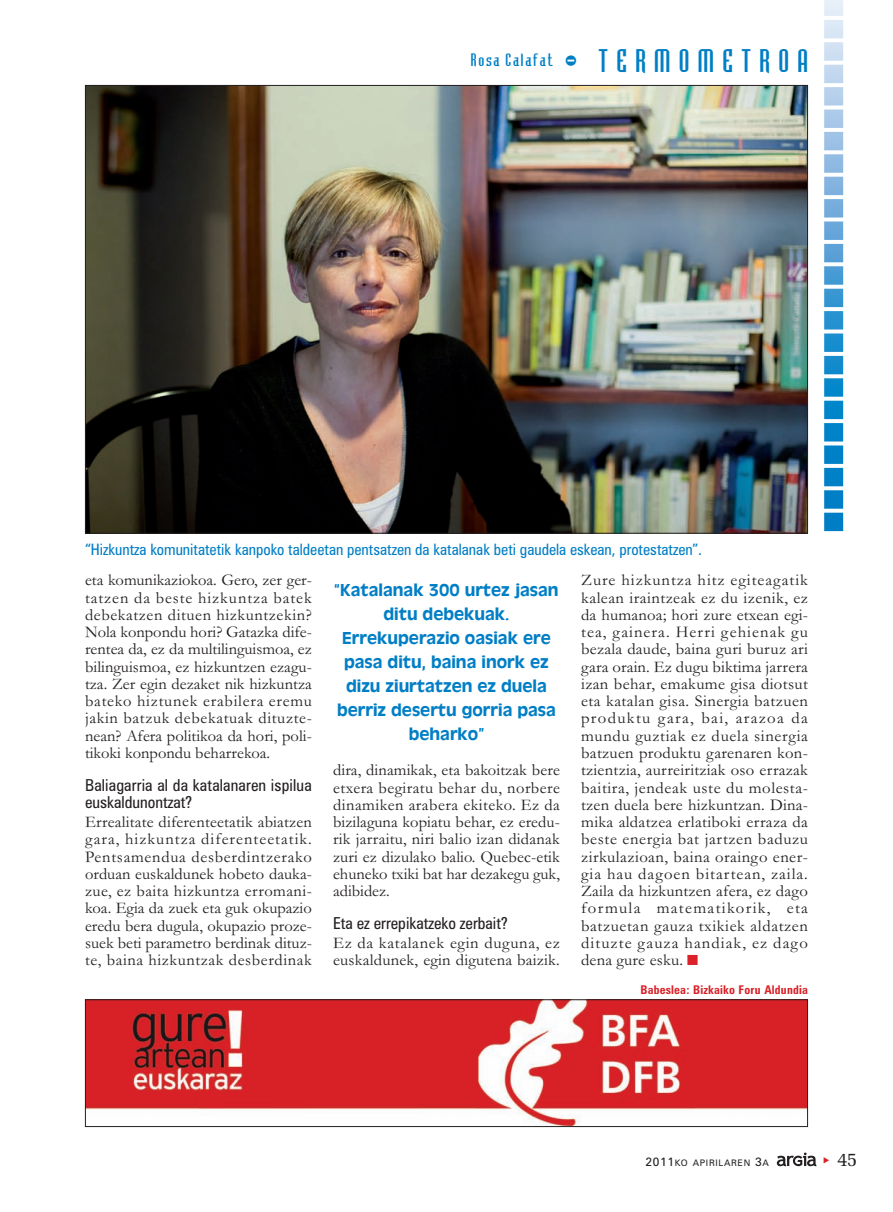
<style>
.page{position:relative;width:893px;height:1212px;background:#fff}
.page>*{position:absolute;margin:0;border:0;box-sizing:border-box;transform-origin:0 0}
.t1{font:30px "Bodiac";letter-spacing:.275em;color:#007ec5}
.t2{font:19.5px "Memoir";color:#231f20}
.t3{font:18px/24px "Antique Olive";color:#007ec5;text-align:center}
.t4{font:16.5px/17.2px "Garamond";letter-spacing:.01em;color:#231f20;text-align:justify}
.t5{font:condensed 16.5px/17.2px "Zurich BT";color:#231f20}
.t6{font:16.5px "Bodiac";letter-spacing:.11em;color:#007ec5}
.t7{font:condensed 15.75px "Zurich BT";color:#007ec5}
.t8{font:700 condensed 12px "Zurich BT";letter-spacing:.015em;color:#da2128}
.t9{font:9px "Zurich BT";letter-spacing:.075em;color:#231f20}
.s1{color:#da2128}
.s2{font-size:12px}
</style>
<div class="page">
<img style="left:87px;top:87px;width:719px;height:445px">
<svg style="left:777px;top:1152px;width:39px;height:14px"></svg>
<img style="left:824px;top:0;width:20px;height:532px">
<img style="left:87px;top:1001px;width:719px;height:124px">
<div style="left:85px;top:999px;width:723px;height:128px;border:1px solid #231f20"></div>
<p class="t6" style="left:471px;top:50px;width:84px">Rosa Calafat</p>
<h1 class="t1" style="left:564px;top:44px;width:245px">- TERMOMETROA</h1>
<p class="t7" style="left:85px;top:544px;width:618px">“Hizkuntza komunitatetik kanpoko taldeetan pentsatzen da katalanak beti gaudela eskean, protestatzen”.</p>
<p class="t4" style="left:85px;top:573px;width:228px">eta komunikaziokoa. Gero, zer ger&shy;tatzen da beste hizkuntza batek debekatzen dituen hizkuntzekin?<br>Nola konpondu hori? Gatazka dife&shy;rentea da, ez da multilinguismoa, ez bilinguismoa, ez hizkuntzen ezagu&shy;tza. Zer egin dezaket nik hizkuntza bateko hiztunek erabilera eremu jakin batzuk debekatuak dituzte&shy;nean? Afera politikoa da hori, poli&shy;tikoki konpondu beharrekoa.</p>
<p class="t5" style="left:85px;top:778px;width:228px">Baliagarria al da katalanaren ispilua euskaldunontzat?</p>
<p class="t4" style="left:85px;top:815px;width:228px">Errealitate diferenteetatik abiatzen gara, hizkuntza diferenteetatik.<br>Pentsamendua desberdintzerako orduan euskaldunek hobeto dauka&shy;zue, ez baita hizkuntza erromani&shy;koa. Egia da zuek eta guk okupazio eredu bera dugula, okupazio proze&shy;suek beti parametro berdinak dituz&shy;te, baina hizkuntzak desberdinak</p>
<p class="t3" style="left:334px;top:579px;width:226px">“Katalanak 300 urtez jasan ditu debekuak.<br>Errekuperazio oasiak ere pasa ditu, baina inork ez dizu ziurtatzen ez duela berriz desertu gorria pasa beharko”</p>
<p class="t4" style="left:333px;top:763px;width:228px">dira, dinamikak, eta bakoitzak bere etxera begiratu behar du, norbere dinamiken arabera ekiteko. Ez da bizilaguna kopiatu behar, ez eredu&shy;rik jarraitu, niri balio izan didanak zuri ez dizulako balio. Quebec-etik ehuneko txiki bat har dezakegu guk, adibidez.</p>
<p class="t5" style="left:333px;top:916px;width:176px">Eta ez errepikatzeko zerbait?</p>
<p class="t4" style="left:333px;top:936px;width:228px">Ez da katalanek egin duguna, ez euskaldunek, egin digutena baizik.</p>
<p class="t4" style="left:581px;top:573px;width:228px">Zure hizkuntza hitz egiteagatik kalean iraintzeak ez du izenik, ez da humanoa; hori zure etxean egi&shy;tea, gainera. Herri gehienak gu bezala daude, baina guri buruz ari gara orain. Ez dugu biktima jarrera izan behar, emakume gisa diotsut eta katalan gisa. Sinergia batzuen produktu gara, bai, arazoa da mundu guztiak ez duela sinergia batzuen produktu garenaren kon&shy;tzientzia, aurreiritziak oso errazak baitira, jendeak uste du molesta&shy;tzen duela bere hizkuntzan. Dina&shy;mika aldatzea erlatiboki erraza da beste energia bat jartzen baduzu zirkulazioan, baina oraingo ener&shy;gia hau dagoen bitartean, zaila.<br>Zaila da hizkuntzen afera, ez dago formula matematikorik, eta batzuetan gauza txikiek aldatzen dituzte gauza handiak, ez dago dena gure esku. <span class="s1">■</span></p>
<p class="t8" style="left:640px;top:985px;width:169px">Babeslea: Bizkaiko Foru Aldundia</p>
<p class="t9" style="left:646px;top:1160px;width:125px"><span class="s2">2011</span>KO APIRILAREN <span class="s2">3</span>A</p>
<p class="t2" style="left:837px;top:1151px;width:22px">45</p>
</div>
